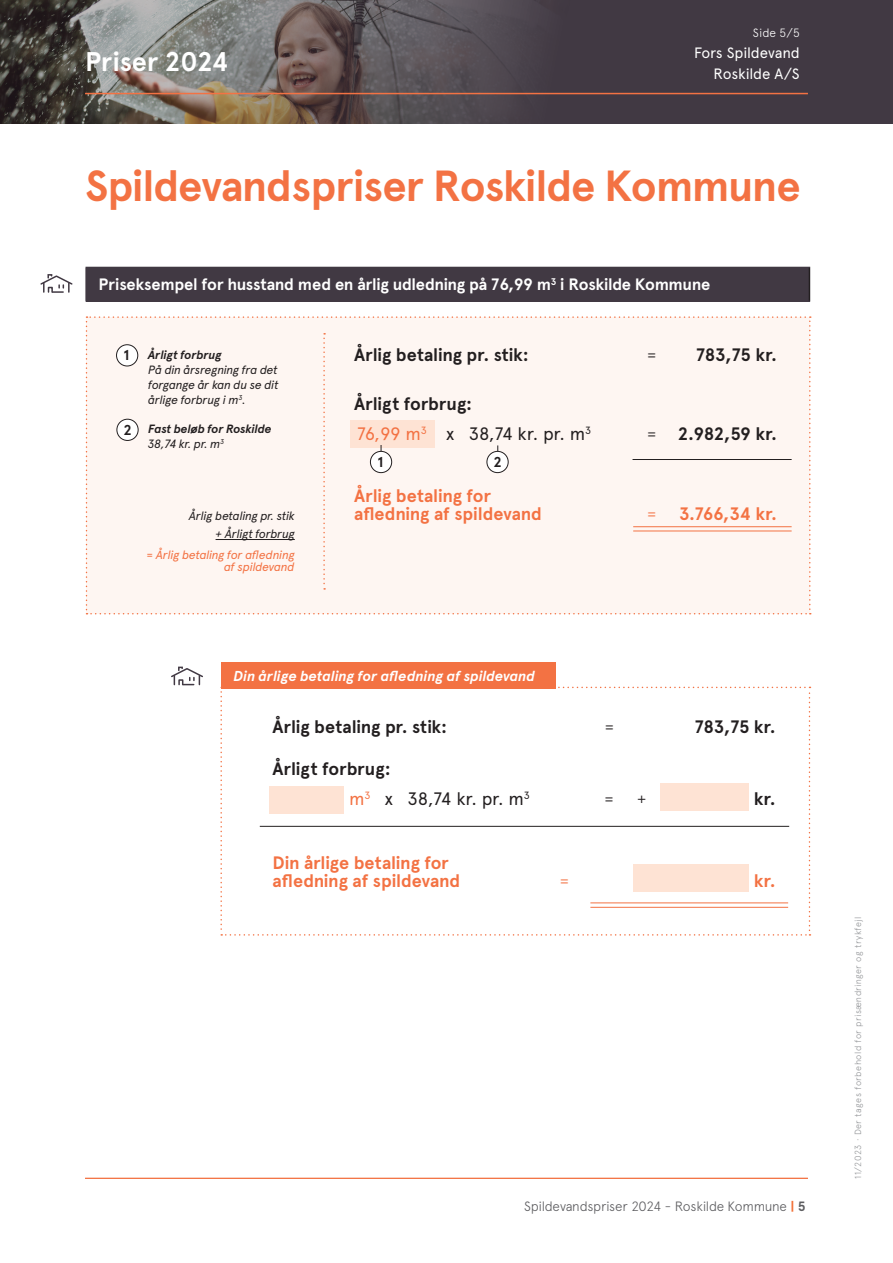
<style>
.page{position:relative;width:893px;height:1263px;background:#fff}
.page>*{position:absolute;margin:0;border:0;box-sizing:border-box;transform-origin:0 0}
.t1{font:700 43.5px "Apercu Pro";letter-spacing:-.025em;color:#f37243}
.t2{font:700 27px "Apercu Pro";letter-spacing:-.005em;color:#fff}
.t3{font:700 18px/30px "Apercu Pro";letter-spacing:-.005em;color:#231f20}
.t4{font:700 18px/18px "Apercu Pro";letter-spacing:-.005em;color:#f37243}
.t5{font:300 18px "Apercu Pro";color:#231f20}
.t6{font:300 18px "Apercu Pro";color:#f37243}
.t7{font:700 16.5px "Apercu Pro";letter-spacing:-.015em;color:#fff}
.t8{font:15px/21px "Apercu Pro";letter-spacing:-.01em;color:#fff;text-align:right}
.t9{font:italic 700 14.4px "Apercu Pro";letter-spacing:-.01em;color:#fff}
.t10{font:700 14.4px "Apercu Pro";color:#231f20}
.t11{font:300 13.5px "Apercu Pro";letter-spacing:-.02em;color:#5d5d60}
.t12{font:italic 12px/15px "Apercu Pro";letter-spacing:-.03em;color:#231f20;text-align:justify}
.t13{font:italic 700 12px/15px "Apercu Pro";letter-spacing:-.02em;color:#231f20}
.t14{font:italic 12px/12px "Apercu Pro";letter-spacing:-.025em;color:#f37243;text-align:right}
.t15{font:300 12px "Apercu Pro";color:#fff}
.t16{font:300 9px "Apercu Pro";letter-spacing:.05em;color:#939598}
.s1{font-weight:400}
.s2{font-weight:400;color:#f37243}
.s3{font-weight:300}
.s4{font-weight:700;color:#f26e35}
.s5{font-weight:700}
</style>
<div class="page">
<div style="left:0;top:0;width:893px;height:123px;background:#413943"></div>
<img style="left:0;top:0;width:676px;height:123px">
<hr style="left:85px;top:1178px;width:723px;height:1px;background:#f37243">
<hr style="left:85px;top:93px;width:723px;height:1px;background:#f37243">
<div style="left:86px;top:267px;width:723px;height:34px;background:#413943"></div>
<hr style="left:809px;top:268px;width:1px;height:33px;background:#231f20">
<hr style="left:86px;top:267px;width:724px;height:1px;background:#413943">
<hr style="left:86px;top:301px;width:724px;height:1px;background:#413943">
<svg style="left:40px;top:274px;width:33px;height:19px"></svg>
<svg style="left:171px;top:666px;width:32px;height:19px"></svg>
<svg style="left:220px;top:687px;width:590px;height:249px"></svg>
<div style="left:269px;top:786px;width:74px;height:27px;background:#fee3d4"></div>
<div style="left:660px;top:784px;width:89px;height:27px;background:#fee3d4"></div>
<div style="left:634px;top:865px;width:115px;height:27px;background:#fee3d4"></div>
<hr style="left:260px;top:826px;width:529px;height:1px;background:#231f20">
<hr style="left:590px;top:903px;width:198px;height:1px;background:#f37243">
<hr style="left:590px;top:907px;width:198px;height:1px;background:#f37243">
<div style="left:86px;top:316px;width:725px;height:298px;background:#fef6f2"></div>
<hr style="left:216px;top:539px;width:79px;height:1px;background:#231f20">
<div style="left:221px;top:662px;width:335px;height:27px;background:#f37243"></div>
<h2 class="t2" style="left:85px;top:41px;width:145px">Priser 2024</h2>
<p class="t15" style="left:753px;top:24px;width:48px">Side 5/5</p>
<p class="t8" style="left:694px;top:42px;width:107px">Fors Spildevand<br>Roskilde A/S</p>
<h1 class="t1" style="left:85px;top:153px;width:717px">Spildevandspriser Roskilde Kommune</h1>
<p class="t7" style="left:99px;top:272px;width:613px">Priseksempel for husstand med en årlig udledning på 76,99 m<sup>3</sup> i Roskilde Kommune</p>
<p class="t10" style="left:123px;top:345px;width:7px">1</p>
<p class="t10" style="left:123px;top:419px;width:10px">2</p>
<p class="t13" style="left:148px;top:347px;width:75px">Årligt forbrug</p>
<p class="t12" style="left:148px;top:362px;width:132px">På din årsregning fra det forgange år kan du se dit årlige forbrug i m<sup>3</sup>.</p>
<p class="t13" style="left:148px;top:421px;width:125px">Fast beløb for Roskilde<br><span class="s1">38,74 kr. pr. m</span><sup>3</sup></p>
<p class="t12" style="left:189px;top:506px;width:107px;line-height:18px;text-align:right">Årlig betaling pr. stik + Årligt forbrug</p>
<p class="t14" style="left:147px;top:548px;width:150px">= Årlig betaling for afledning af spildevand</p>
<p class="t3" style="left:354px;top:339px;width:176px">Årlig betaling pr. stik:</p>
<p class="t5" style="left:647px;top:341px;width:12px">=</p>
<p class="t3" style="left:696px;top:339px;width:82px">783,75 kr.</p>
<p class="t3" style="left:354px;top:388px;width:239px">Årligt forbrug:<br><span class="s2">76,99 m</span><sup>3</sup> <span class="s1">x 38,74 kr. pr. m</span><sup>3</sup></p>
<p class="t3" style="left:647px;top:418px;width:132px"><span class="s3">=</span> 2.982,59 kr.</p>
<p class="t10" style="left:377px;top:451px;width:7px">1</p>
<p class="t10" style="left:494px;top:451px;width:10px">2</p>
<p class="t4" style="left:354px;top:487px;width:189px">Årlig betaling for afledning af spildevand</p>
<p class="t4" style="left:647px;top:505px;width:132px"><span class="s3">=</span> 3.766,34 kr.</p>
<p class="t9" style="left:234px;top:665px;width:303px">Din årlige betaling for afledning af spildevand</p>
<p class="t3" style="left:273px;top:711px;width:176px">Årlig betaling pr. stik:</p>
<p class="t5" style="left:604px;top:713px;width:12px">=</p>
<p class="t3" style="left:695px;top:711px;width:82px">783,75 kr.</p>
<p class="t3" style="left:349px;top:753px;width:182px;text-indent:-76px">Årligt forbrug:<br><span class="s2">m</span><sup>3</sup> <span class="s1">x 38,74 kr. pr. m</span><sup>3</sup></p>
<p class="t5" style="left:604px;top:785px;width:44px">= +</p>
<p class="t3" style="left:754px;top:783px;width:23px">kr.</p>
<p class="t4" style="left:273px;top:853px;width:189px">Din årlige betaling for afledning af spildevand</p>
<p class="t6" style="left:559px;top:867px;width:12px">=</p>
<p class="t4" style="left:754px;top:871px;width:23px">kr.</p>
<p class="t11" style="left:524px;top:1196px;width:283px">Spildevandspriser 2024 - Roskilde Kommune <span class="s4">|</span> <span class="s5">5</span></p>
<p class="t16" style="left:851px;top:1179px;width:264px;rotate:-90deg">11/2023 · Der tages forbehold for prisændringer og trykfejl</p>
</div>
